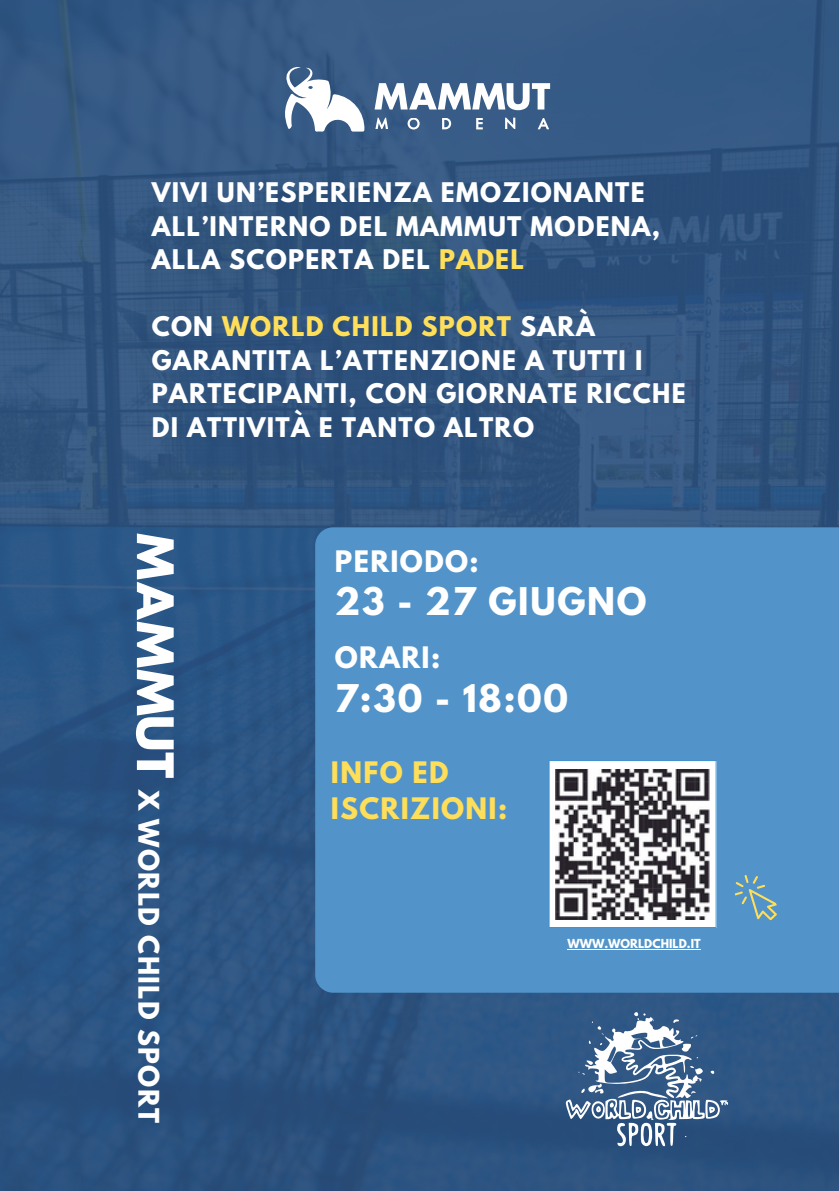
<style>
.page{position:relative;width:839px;height:1191px;background:#fff}
.page>*{position:absolute;margin:0;border:0;box-sizing:border-box;transform-origin:0 0}
.t1{font:700 33.8px "League Spartan";letter-spacing:.05em;color:#fff}
.t2{font:700 26.2px/36.6px "League Spartan";letter-spacing:.05em;color:#ffde59}
.t3{font:700 26.2px "League Spartan";letter-spacing:.05em;color:#fff}
.t4{font:700 25.2px "League Spartan";letter-spacing:.05em;color:#fff}
.t5{font:700 24px/33.4px "League Spartan";letter-spacing:.05em;color:#fff}
.t6{font:700 11px "League Spartan";color:#fff}
.s1{color:#ffde59}
</style>
<div class="page">
<img style="left:0;top:0;width:838px;height:1191px">
<svg style="left:136px;top:533px;width:38px;height:245px"></svg>
<div style="left:315px;top:527px;width:523px;height:466px;background:#5294ca"></div>
<svg style="left:285px;top:67px;width:79px;height:65px"></svg>
<svg style="left:374px;top:83px;width:176px;height:27px"></svg>
<svg style="left:375px;top:118px;width:13px;height:11px"></svg>
<svg style="left:407px;top:118px;width:12px;height:12px"></svg>
<svg style="left:442px;top:118px;width:9px;height:11px"></svg>
<svg style="left:476px;top:118px;width:7px;height:11px"></svg>
<svg style="left:505px;top:118px;width:10px;height:11px"></svg>
<svg style="left:537px;top:118px;width:12px;height:11px"></svg>
<svg style="left:565px;top:1011px;width:163px;height:136px"></svg>
<svg style="left:548px;top:760px;width:168px;height:168px"></svg>
<img style="left:555px;top:769px;width:155px;height:150px">
<hr style="left:567px;top:949px;width:133px;height:1px;background:#fff">
<svg style="left:734px;top:875px;width:46px;height:49px;background:#6a9eba"></svg>
<h2 class="t5" style="left:152px;top:179px;width:510px">VIVI UN’ESPERIENZA EMOZIONANTE<br>ALL’INTERNO DEL MAMMUT MODENA,<br>ALLA SCOPERTA DEL <span class="s1">PADEL</span></h2>
<h2 class="t5" style="left:152px;top:313px;width:535px">CON <span class="s1">WORLD CHILD SPORT</span> SARÀ<br>GARANTITA L’ATTENZIONE A TUTTI I<br>PARTECIPANTI, CON GIORNATE RICCHE<br>DI ATTIVITÀ E TANTO ALTRO</h2>
<p class="t4" style="left:161px;top:790px;width:335px;rotate:90deg">X WORLD CHILD SPORT</p>
<h1 class="t3" style="left:335px;top:549px;width:145px">PERIODO:</h1>
<h2 class="t1" style="left:335px;top:585px;width:313px">23 - 27 GIUGNO</h2>
<h1 class="t3" style="left:335px;top:644px;width:107px">ORARI:</h1>
<h2 class="t1" style="left:335px;top:681px;width:235px">7:30 - 18:00</h2>
<h2 class="t2" style="left:331px;top:757px;width:178px">INFO ED<br>ISCRIZIONI:</h2>
<p class="t6" style="left:567px;top:938px;width:135px">WWW.WORLDCHILD.IT</p>
</div>
